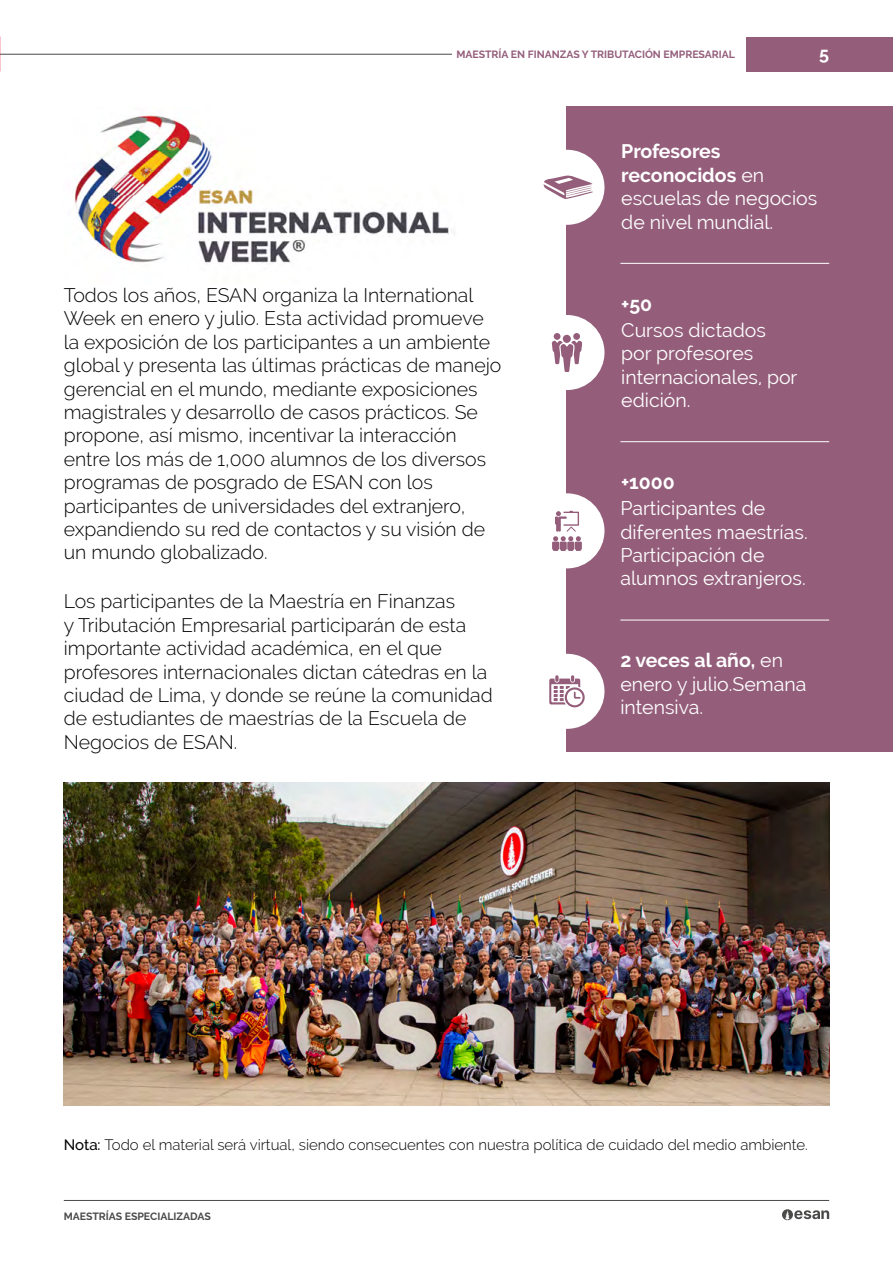
<style>
.page{position:relative;width:893px;height:1263px;background:#fff}
.page>*{position:absolute;margin:0;border:0;box-sizing:border-box;transform-origin:0 0}
.t1{font:300 19.5px/23.4px "Raleway";color:#000}
.t2{font:19.5px/23.4px "Raleway";color:#fff}
.t3{font:700 19.5px "Raleway";color:#fff}
.t4{font:700 18px "Raleway";color:#fff}
.t5{font:300 15px "Raleway";color:#000}
.t6{font:700 10.5px "Raleway";color:#945e7b}
.t7{font:700 10.5px "Raleway";color:#4a4a49}
.s1{font-weight:700}
.s2{font-weight:500}
</style>
<div class="page">
<hr style="left:64px;top:1200px;width:765px;height:1px;background:#4a4a49">
<svg style="left:782px;top:1209px;width:47px;height:11px"></svg>
<div style="left:567px;top:106px;width:326px;height:646px;background:#945e7b"></div>
<div style="left:746px;top:37px;width:147px;height:34px;background:#945e7b"></div>
<hr style="left:0;top:54px;width:452px;height:1px;background:#4a4a49">
<img style="left:74px;top:115px;width:378px;height:148px">
<img style="left:64px;top:782px;width:765px;height:323px">
<hr style="left:620px;top:263px;width:209px;height:1px;background:#fff">
<hr style="left:620px;top:441px;width:209px;height:1px;background:#fff">
<hr style="left:620px;top:620px;width:209px;height:1px;background:#fff">
<div style="left:529px;top:150px;width:75px;height:75px;background:#fff;border-radius:50%"></div>
<div style="left:529px;top:315px;width:75px;height:75px;background:#fff;border-radius:50%"></div>
<div style="left:529px;top:493px;width:75px;height:75px;background:#fff;border-radius:50%"></div>
<div style="left:529px;top:654px;width:75px;height:75px;background:#fff;border-radius:50%"></div>
<svg style="left:544px;top:175px;width:49px;height:24px"></svg>
<svg style="left:552px;top:340px;width:30px;height:32px"></svg>
<div style="left:563px;top:335px;width:8px;height:8px;background:#945e7b;border-radius:50%"></div>
<div style="left:554px;top:333px;width:6px;height:7px;background:#945e7b;border-radius:50%"></div>
<div style="left:573px;top:333px;width:7px;height:7px;background:#945e7b;border-radius:50%"></div>
<svg style="left:552px;top:511px;width:30px;height:40px"></svg>
<svg style="left:549px;top:675px;width:36px;height:32px"></svg>
<p class="t6" style="left:456px;top:49px;width:280px">MAESTRÍA EN FINANZAS Y TRIBUTACIÓN EMPRESARIAL</p>
<p class="t4" style="left:819px;top:43px;width:11px">5</p>
<p class="t1" style="left:64px;top:283px;width:439px">Todos los años, ESAN organiza la International Week en enero y julio. Esta actividad promueve la exposición de los participantes a un ambiente global y presenta las últimas prácticas de manejo gerencial en el mundo, mediante exposiciones magistrales y desarrollo de casos prácticos. Se propone, así mismo, incentivar la interacción entre los más de 1,000 alumnos de los diversos programas de posgrado de ESAN con los participantes de universidades del extranjero, expandiendo su red de contactos y su visión de un mundo globalizado.</p>
<p class="t1" style="left:64px;top:590px;width:430px">Los participantes de la Maestría en Finanzas<br>y Tributación Empresarial participarán de esta importante actividad académica, en el que profesores internacionales dictan cátedras en la ciudad de Lima, y donde se reúne la comunidad de estudiantes de maestrías de la Escuela de Negocios de ESAN.</p>
<p class="t2" style="left:621px;top:140px;width:197px"><span class="s1">Profesores reconocidos</span> en escuelas de negocios de nivel mundial.</p>
<p class="t3" style="left:621px;top:292px;width:32px">+50</p>
<p class="t2" style="left:621px;top:318px;width:178px">Cursos dictados por profesores internacionales, por edición.</p>
<p class="t3" style="left:621px;top:471px;width:55px">+1000</p>
<p class="t2" style="left:620px;top:496px;width:189px">Participantes de diferentes maestrías.<br>Participación de alumnos extranjeros.</p>
<p class="t2" style="left:620px;top:649px;width:187px"><span class="s1">2 veces al año,</span> en enero y julio.Semana intensiva.</p>
<p class="t5" style="left:64px;top:1136px;width:746px"><span class="s2">Nota:</span> Todo el material será virtual, siendo consecuentes con nuestra política de cuidado del medio ambiente.</p>
<p class="t7" style="left:64px;top:1210px;width:149px">MAESTRÍAS ESPECIALIZADAS</p>
</div>
